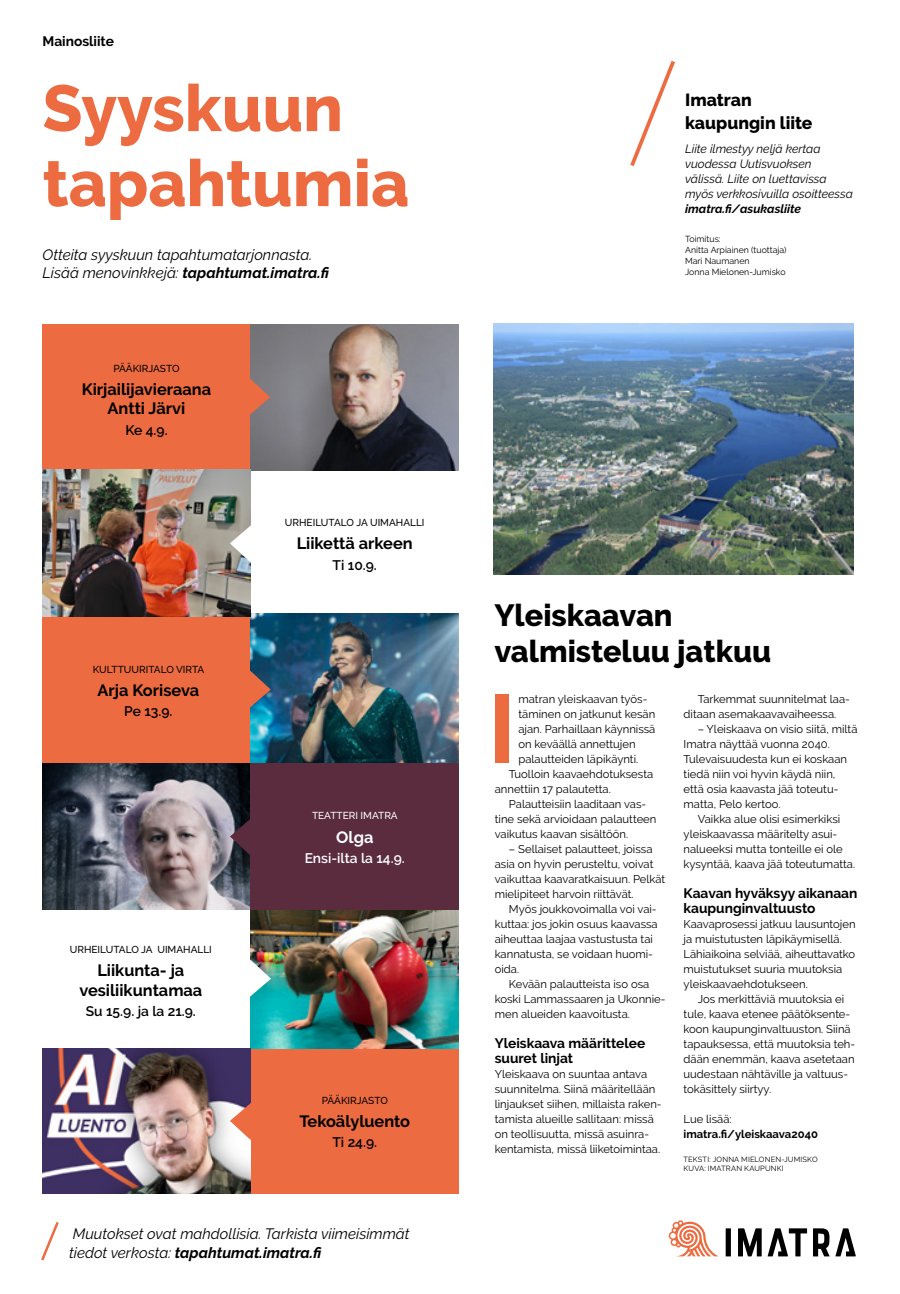
<style>
.page{position:relative;width:900px;height:1294px;background:#fff}
.page>*{position:absolute;margin:0;border:0;box-sizing:border-box;transform-origin:0 0}
.P_leipis_ANGF{font:700 95.12px "Arial";color:#ed6b41}
.t1{font:800 65px/75px "Raleway";color:#ed6b41}
.t2{font:800 30.5px/35.6px "Raleway";color:#000}
.t3{font:800 17.5px "Raleway";color:#000}
.t4{font:700 16.38px/19.6px "Raleway";color:#000;text-align:center}
.t5{font:700 16.38px "Raleway";color:#fff}
.P_ingressi{font:italic 15px/18.8px "Raleway";color:#000}
.t6{font:italic 700 15px "Raleway";color:#000}
.t7{font:600 13.88px "Raleway";color:#000}
.t8{font:600 13.88px "Raleway";color:#fff}
.P_väliotsikko{font:700 13.75px/15px "Raleway";color:#000}
.t9{font:italic 12px/15px "Raleway";color:#000}
.P_leipis_sisennys{font:11.25px/15px "Raleway";color:#000}
.P_leipis{font:11.25px/15px "Raleway";color:#000}
.P_leipis_ANGF-2{font:11.25px/15px "Raleway";color:#000}
.P_leipis-2{font:700 11.25px/15px "Raleway";color:#000}
.t10{font:500 10px "Raleway";color:#000}
.t11{font:500 10px "Raleway";color:#fff}
.P_leipis-3{font:8.75px/11.2px "Raleway";color:#000}
.teksti_kuvat{font:7.5px "Raleway";letter-spacing:.025em;color:#000}
.s1{font-weight:400}
.s2{font-weight:700}
</style>
<div class="page">
<svg style="left:726px;top:1228px;width:5px;height:28px"></svg>
<svg style="left:738px;top:1228px;width:69px;height:28px"></svg>
<svg style="left:669px;top:1220px;width:49px;height:36px"></svg>
<svg style="left:813px;top:1228px;width:43px;height:28px"></svg>
<svg style="left:41px;top:1222px;width:18px;height:39px"></svg>
<svg style="left:630px;top:60px;width:45px;height:106px"></svg>
<div style="left:43px;top:324px;width:208px;height:146px;background:#ed6b41"></div>
<div style="left:43px;top:616px;width:208px;height:147px;background:#ed6b41"></div>
<div style="left:251px;top:1048px;width:208px;height:145px;background:#ed6b41"></div>
<img style="left:494px;top:324px;width:359px;height:250px">
<img style="left:251px;top:324px;width:208px;height:146px">
<img style="left:251px;top:613px;width:208px;height:150px">
<img style="left:43px;top:763px;width:208px;height:146px">
<img style="left:251px;top:909px;width:208px;height:139px">
<div style="left:251px;top:763px;width:208px;height:146px;background:#5b2c3e"></div>
<img style="left:43px;top:470px;width:208px;height:146px">
<svg style="left:250px;top:378px;width:20px;height:39px"></svg>
<svg style="left:230px;top:523px;width:21px;height:39px"></svg>
<svg style="left:250px;top:670px;width:21px;height:39px"></svg>
<svg style="left:230px;top:816px;width:21px;height:39px"></svg>
<svg style="left:250px;top:959px;width:21px;height:39px"></svg>
<img style="left:43px;top:1048px;width:208px;height:145px">
<svg style="left:230px;top:1101px;width:21px;height:39px"></svg>
<p class="P_väliotsikko" style="left:43px;top:33px;width:73px">Mainosliite</p>
<h2 class="t1" style="left:43px;top:71px;width:368px">Syyskuun tapahtumia</h2>
<p class="P_ingressi" style="left:43px;top:245px;width:271px">Otteita syyskuun tapahtumatarjonnasta.</p>
<p class="t6" style="left:43px;top:264px;width:288px"><span class="s1">Lisää menovinkkejä:</span> tapahtumat.imatra.fi</p>
<p class="t10" style="left:113px;top:362px;width:68px">PÄÄKIRJASTO</p>
<p class="t4" style="left:82px;top:379px;width:131px">Kirjailijavieraana<br>Antti Järvi</p>
<p class="t7" style="left:125px;top:421px;width:44px">Ke 4.9.</p>
<p class="t10" style="left:93px;top:663px;width:113px">KULTTUURITALO VIRTA</p>
<p class="t4" style="left:98px;top:680px;width:103px">Arja Koriseva</p>
<p class="t7" style="left:124px;top:703px;width:50px">Pe 13.9.</p>
<p class="t10" style="left:70px;top:943px;width:144px">URHEILUTALO JA UIMAHALLI</p>
<p class="t4" style="left:79px;top:960px;width:124px">Liikunta- ja vesiliikuntamaa</p>
<p class="t7" style="left:86px;top:1002px;width:112px">Su 15.9. ja la 21.9.</p>
<p class="t10" style="left:285px;top:517px;width:141px">URHEILUTALO JA UIMAHALLI</p>
<p class="t4" style="left:297px;top:534px;width:118px">Liikettä arkeen</p>
<p class="t7" style="left:333px;top:556px;width:46px">Ti 10.9.</p>
<p class="t11" style="left:312px;top:810px;width:87px">TEATTERI IMATRA</p>
<p class="t5" style="left:336px;top:827px;width:39px">Olga</p>
<p class="t8" style="left:305px;top:849px;width:102px">Ensi-ilta la 14.9.</p>
<p class="t10" style="left:322px;top:1094px;width:68px">PÄÄKIRJASTO</p>
<p class="t4" style="left:299px;top:1111px;width:112px">Tekoälyluento</p>
<p class="t7" style="left:332px;top:1134px;width:46px">Ti 24.9.</p>
<p class="P_ingressi" style="left:69px;top:1223px;width:342px">Muutokset ovat mahdollisia. Tarkista viimeisimmät tiedot verkosta: <span class="s2">tapahtumat.imatra.fi</span></p>
<p class="t3" style="left:685px;top:90px;width:68px">Imatran</p>
<p class="t3" style="left:685px;top:113px;width:129px">kaupungin liite</p>
<p class="t9" style="left:685px;top:141px;width:169px">Liite ilmestyy neljä kertaa vuodessa Uutisvuoksen välissä. Liite on luettavissa myös verkkosivuilla osoitteessa <span class="s2">imatra.fi/asukasliite</span></p>
<p class="P_leipis-3" style="left:685px;top:233px;width:103px">Toimitus:<br>Anitta Arpiainen (tuottaja)</p>
<p class="P_leipis-3" style="left:685px;top:255px;width:66px">Mari Naumanen</p>
<p class="P_leipis-3" style="left:685px;top:266px;width:102px">Jonna Mielonen-Jumisko</p>
<h2 class="t2" style="left:494px;top:598px;width:278px">Yleiskaavan valmisteluu jatkuu</h2>
<p class="P_leipis_sisennys" style="left:684px;top:691px;width:168px;text-indent:14px">Tarkemmat suunnitelmat laa&shy;ditaan asemakaavavaiheessa.</p>
<p class="P_leipis_sisennys" style="left:684px;top:721px;width:175px;text-indent:14px">– Yleiskaava on visio siitä, miltä<br>Imatra näyttää vuonna 2040.<br>Tulevaisuudesta kun ei koskaan tiedä niin voi hyvin käydä niin, että osia kaavasta jää toteutu&shy;matta, Pelo kertoo.</p>
<p class="P_leipis_sisennys" style="left:684px;top:811px;width:173px;text-indent:14px">Vaikka alue olisi esimerkiksi yleiskaavassa määritelty asui&shy;nalueeksi mutta tonteille ei ole kysyntää, kaava jää toteutumatta.</p>
<p class="P_väliotsikko" style="left:684px;top:885px;width:175px">Kaavan hyväksyy aikanaan kaupunginvaltuusto</p>
<p class="P_leipis" style="left:684px;top:916px;width:174px">Kaavaprosessi jatkuu lausuntojen ja muistutusten läpikäymisellä.<br>Lähiaikoina selviää, aiheuttavatko muistutukset suuria muutoksia yleiskaavaehdotukseen.</p>
<p class="P_leipis_sisennys" style="left:684px;top:991px;width:173px;text-indent:14px">Jos merkittäviä muutoksia ei tule, kaava etenee päätöksente&shy;koon kaupunginvaltuuston. Siinä tapauksessa, että muutoksia teh&shy;dään enemmän, kaava asetetaan uudestaan nähtäville ja valtuus&shy;tokäsittely siirtyy.</p>
<p class="P_leipis-2" style="left:684px;top:1111px;width:136px"><span class="s1">Lue lisää: </span>imatra.fi/yleiskaava2040</p>
<p class="teksti_kuvat" style="left:684px;top:1155px;width:136px">TEKSTI: JONNA MIELONEN-JUMISKO</p>
<p class="teksti_kuvat" style="left:684px;top:1164px;width:102px">KUVA: IMATRAN KAUPUNKI</p>
<p class="P_leipis_ANGF" style="left:488px;top:662px;width:28px">I</p>
<p class="P_leipis_ANGF-2" style="left:518px;top:691px;width:138px">matran yleiskaavan työs&shy;täminen on jatkunut kesän ajan. Parhaillaan käynnissä on keväällä annettujen palautteiden läpikäynti.</p>
<p class="P_leipis_sisennys" style="left:495px;top:766px;width:160px;text-indent:14px">Tuolloin kaavaehdotuksesta annettiin 17 palautetta.</p>
<p class="P_leipis_sisennys" style="left:495px;top:796px;width:163px;text-indent:14px">Palautteisiin laaditaan vas&shy;tine sekä arvioidaan palautteen vaikutus kaavan sisältöön.</p>
<p class="P_leipis_sisennys" style="left:495px;top:841px;width:172px;text-indent:14px">– Sellaiset palautteet, joissa asia on hyvin perusteltu, voivat vaikuttaa kaavaratkaisuun. Pelkät mielipiteet harvoin riittävät.</p>
<p class="P_leipis_sisennys" style="left:495px;top:901px;width:165px;text-indent:14px">Myös joukkovoimalla voi vai&shy;kuttaa: jos jokin osuus kaavassa aiheuttaa laajaa vastustusta tai kannatusta, se voidaan huomi&shy;oida.</p>
<p class="P_leipis_sisennys" style="left:495px;top:976px;width:172px;text-indent:14px">Kevään palautteista iso osa koski Lammassaaren ja Ukonnie&shy;men alueiden kaavoitusta.</p>
<p class="P_väliotsikko" style="left:495px;top:1035px;width:152px">Yleiskaava määrittelee suuret linjat</p>
<p class="P_leipis" style="left:495px;top:1066px;width:168px">Yleiskaava on suuntaa antava suunnitelma. Siinä määritellään linjaukset siihen, millaista raken&shy;tamista alueille sallitaan: missä on teollisuutta, missä asuinra&shy;kentamista, missä liiketoimintaa.</p>
</div>
